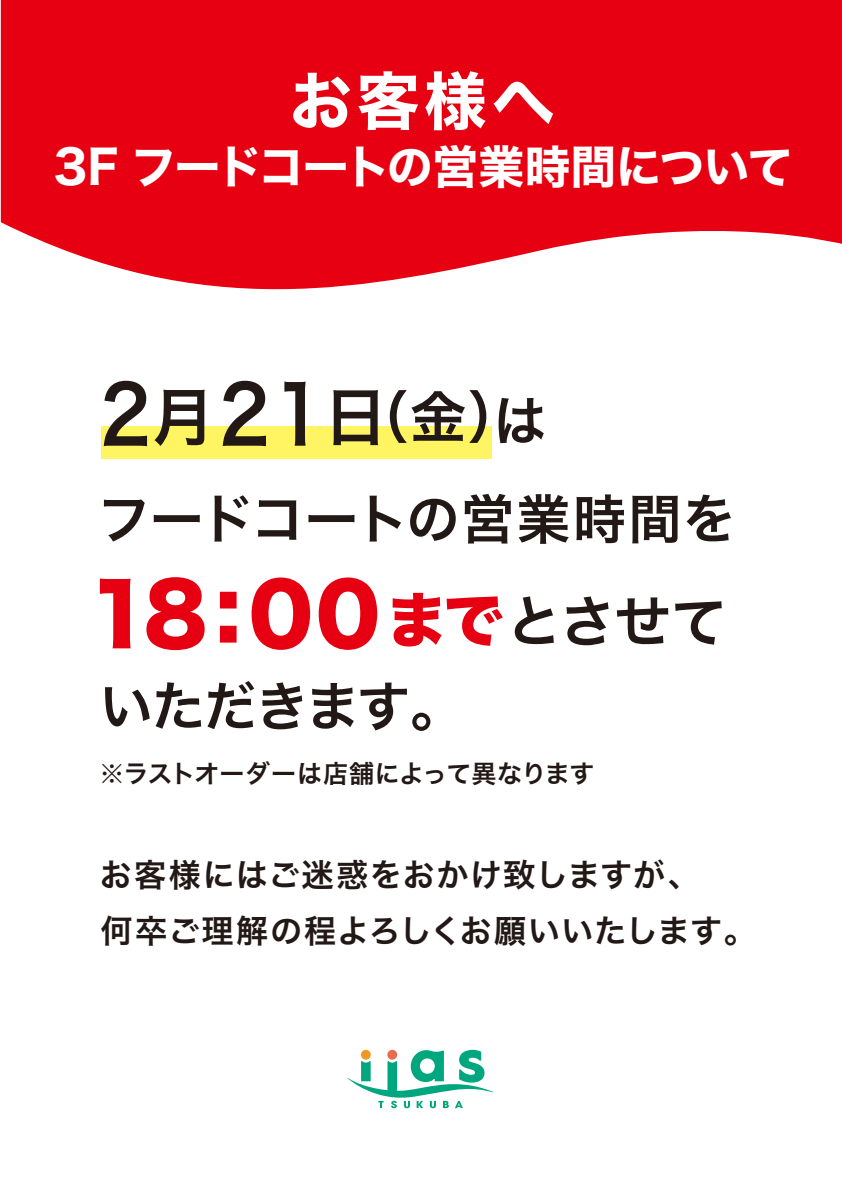
<style>
.page{position:relative;width:842px;height:1192px;background:#fff}
.page>*{position:absolute;margin:0;border:0;box-sizing:border-box;transform-origin:0 0}
.t1{font:80px "Hiragino Sans W6";color:#221815;scale:.9 1}
.t2{font:63px "Hiragino Sans W7";color:#fff}
.t3{font:56.45px "Hiragino Sans W6";color:#221815}
.t4{font:53.7px "Hiragino Sans W6";letter-spacing:.005em;color:#221815}
.t5{font:53.7px "Hiragino Sans W6";letter-spacing:-.025em;color:#221815}
.t6{font:46px "Hiragino Sans W7";letter-spacing:-.04em;color:#fff}
.t7{font:32.25px/56.2px "Hiragino Sans W6";letter-spacing:.03em;color:#221815}
.t8{font:25px "Hiragino Sans W6";letter-spacing:-.01em;color:#221815}
.s1{font-size:63.35px}
.s2{font-size:56.35px}
.s3{font-size:53.7px}
</style>
<div class="page">
<svg style="left:100px;top:578px;width:31px;height:70px"></svg>
<svg style="left:146px;top:577px;width:59px;height:73px"></svg>
<svg style="left:220px;top:592px;width:17px;height:51px"></svg>
<svg style="left:252px;top:577px;width:58px;height:73px"></svg>
<svg style="left:319px;top:577px;width:58px;height:73px"></svg>
<svg style="left:393px;top:593px;width:110px;height:53px"></svg>
<svg style="left:1px;top:0;width:841px;height:290px;fill:#e60012"></svg>
<svg style="left:348px;top:1050px;width:146px;height:58px"></svg>
<div style="left:101px;top:426px;width:391px;height:33px;background:#fff462"></div>
<h2 class="t2" style="left:290px;top:52px;width:267px">お客様へ</h2>
<h3 class="t6" style="left:53px;top:130px;width:741px">3F フードコートの営業時間について</h3>
<h1 class="t1" style="left:100px;top:342px;width:498px">2<span class="s1">月</span>21<span class="s1">日</span><span class="s2">（金）</span><span class="s3">は</span></h1>
<h3 class="t4" style="left:97px;top:470px;width:640px">フードコートの営業時間を</h3>
<h3 class="t5" style="left:99px;top:658px;width:366px">いただきます。</h3>
<h3 class="t3" style="left:506px;top:571px;width:223px">とさせて</h3>
<p class="t8" style="left:100px;top:751px;width:496px">※ラストオーダーは店舗によって異なります</p>
<p class="t7" style="left:100px;top:845px;width:657px">お客様にはご迷惑をおかけ致しますが、<br>何卒ご理解の程よろしくお願いいたします。</p>
</div>
